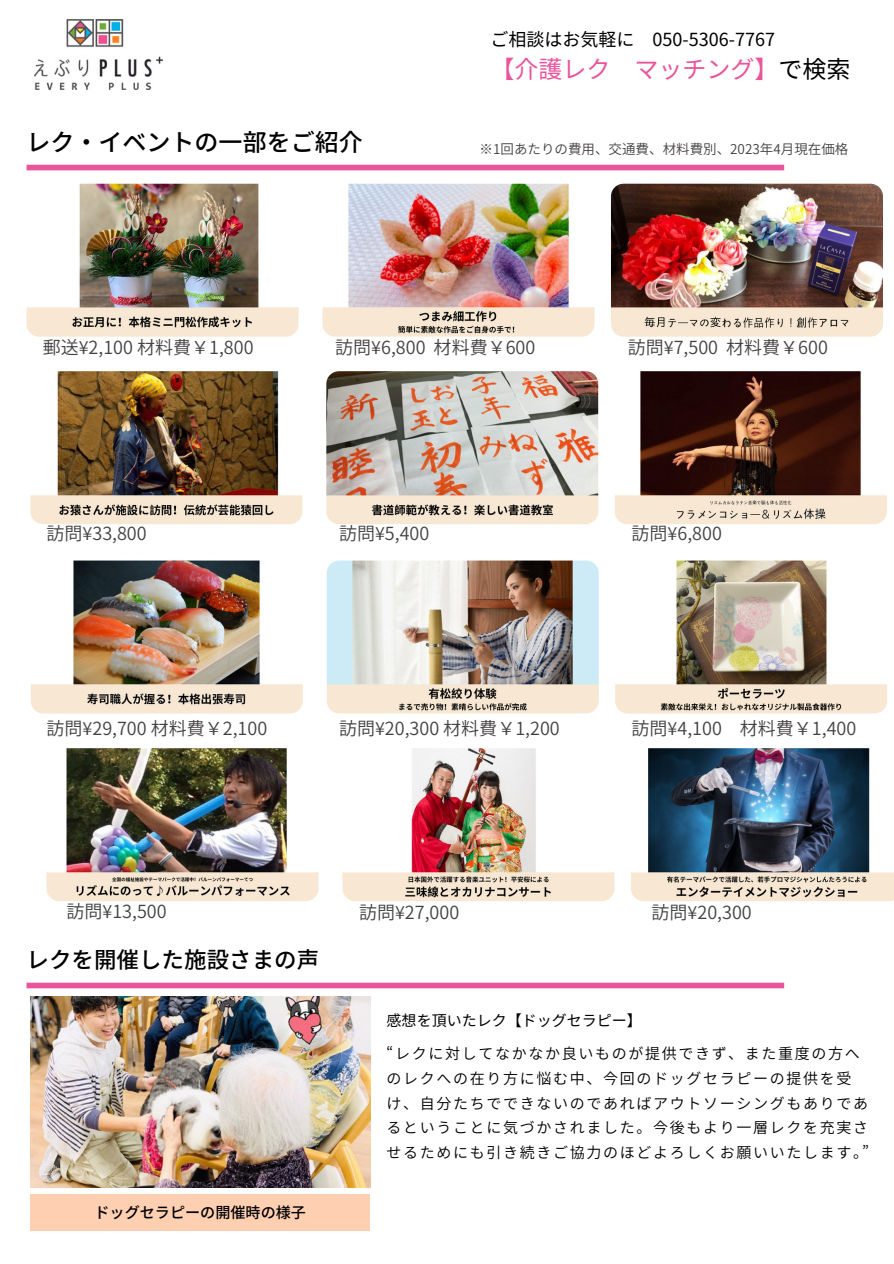
<style>
.page{position:relative;width:894px;height:1264px;background:#fff}
.page>*{position:absolute;margin:0;border:0;box-sizing:border-box;transform-origin:0 0}
.t1{font:500 24px "Noto Sans JP";color:#000}
.t2{font:24px "Noto Sans JP";color:#e9549b}
.t3{font:500 22.5px "Noto Sans JP";color:#000}
.t4{font:600 18px "Noto Sans JP";color:#444141}
.t5{font:18px "Noto Sans JP";color:#000}
.t6{font:500 15.15px "Noto Sans JP";color:#000}
.t7{font:600 15px/24.8px "Noto Sans JP";letter-spacing:.11em;color:#000}
.t8{font:15px "Noto Sans JP";color:#000}
.t9{font:600 13.5px "Noto Sans JP";color:#444141}
.s1{color:#000}
</style>
<div class="page">
<div style="left:27px;top:165px;width:757px;height:5px;background:#e9549b"></div>
<div style="left:30px;top:1194px;width:340px;height:36px;background:#ffcfb2"></div>
<img style="left:34px;top:19px;width:128px;height:70px">
<div style="left:27px;top:982px;width:757px;height:6px;background:#e9549b"></div>
<img style="left:30px;top:371px;width:272px;height:153px;border-radius:13px">
<img style="left:326px;top:371px;width:272px;height:153px;border-radius:13px">
<img style="left:614px;top:371px;width:272px;height:153px;border-radius:13px">
<img style="left:31px;top:560px;width:272px;height:153px;border-radius:13px">
<img style="left:326px;top:560px;width:272px;height:153px;border-radius:13px">
<img style="left:615px;top:560px;width:271px;height:153px;border-radius:13px">
<img style="left:31px;top:996px;width:339px;height:191px">
<img style="left:46px;top:748px;width:272px;height:153px;border-radius:13px">
<img style="left:342px;top:748px;width:272px;height:153px;border-radius:13px">
<img style="left:631px;top:748px;width:262px;height:153px">
<img style="left:27px;top:184px;width:271px;height:153px;border-radius:13px">
<img style="left:322px;top:184px;width:272px;height:153px;border-radius:13px">
<img style="left:610px;top:184px;width:272px;height:153px;border-radius:13px">
<p class="t1" style="left:27px;top:123px;width:337px">レク・イベントの一部をご紹介</p>
<h2 class="t5" style="left:490px;top:25px;width:286px">ご相談はお気軽に 050-5306-7767</h2>
<h2 class="t2" style="left:490px;top:50px;width:361px">【介護レク マッチング】<span class="s1">で検索</span></h2>
<h1 class="t9" style="left:479px;top:138px;width:370px">※1回あたりの費用、交通費、材料費別、2023年4月現在価格</h1>
<h2 class="t4" style="left:43px;top:333px;width:212px">郵送¥2,100 材料費￥1,800</h2>
<h2 class="t4" style="left:335px;top:333px;width:201px">訪問¥6,800 材料費￥600</h2>
<h2 class="t4" style="left:627px;top:333px;width:201px">訪問¥7,500 材料費￥600</h2>
<p class="t4" style="left:46px;top:519px;width:102px">訪問¥33,800</p>
<p class="t4" style="left:46px;top:714px;width:222px">訪問¥29,700 材料費￥2,100</p>
<p class="t4" style="left:339px;top:519px;width:92px">訪問¥5,400</p>
<h2 class="t4" style="left:631px;top:519px;width:92px">訪問¥6,800</h2>
<h2 class="t4" style="left:339px;top:714px;width:222px">訪問¥20,300 材料費￥1,200</h2>
<h2 class="t4" style="left:631px;top:714px;width:226px">訪問¥4,100 材料費￥1,400</h2>
<h2 class="t4" style="left:66px;top:897px;width:102px">訪問¥13,500</h2>
<p class="t4" style="left:359px;top:897px;width:102px">訪問¥27,000</p>
<p class="t4" style="left:651px;top:897px;width:102px">訪問¥20,300</p>
<p class="t3" style="left:27px;top:942px;width:294px">レクを開催した施設さまの声</p>
<p class="t6" style="left:94px;top:1200px;width:211px">ドッグセラピーの開催時の様子</p>
<h2 class="t8" style="left:386px;top:1008px;width:256px">感想を頂いたレク【ドッグセラピー】</h2>
<h2 class="t7" style="left:386px;top:1040px;width:483px">“レクに対してなかなか良いものが提供できず、また重度の方へのレクへの在り方に悩む中、今回のドッグセラピーの提供を受け、自分たちでできないのであればアウトソーシングもありであるということに気づかされました。今後もより一層レクを充実させるためにも引き続きご協力のほどよろしくお願いいたします。”</h2>
</div>
